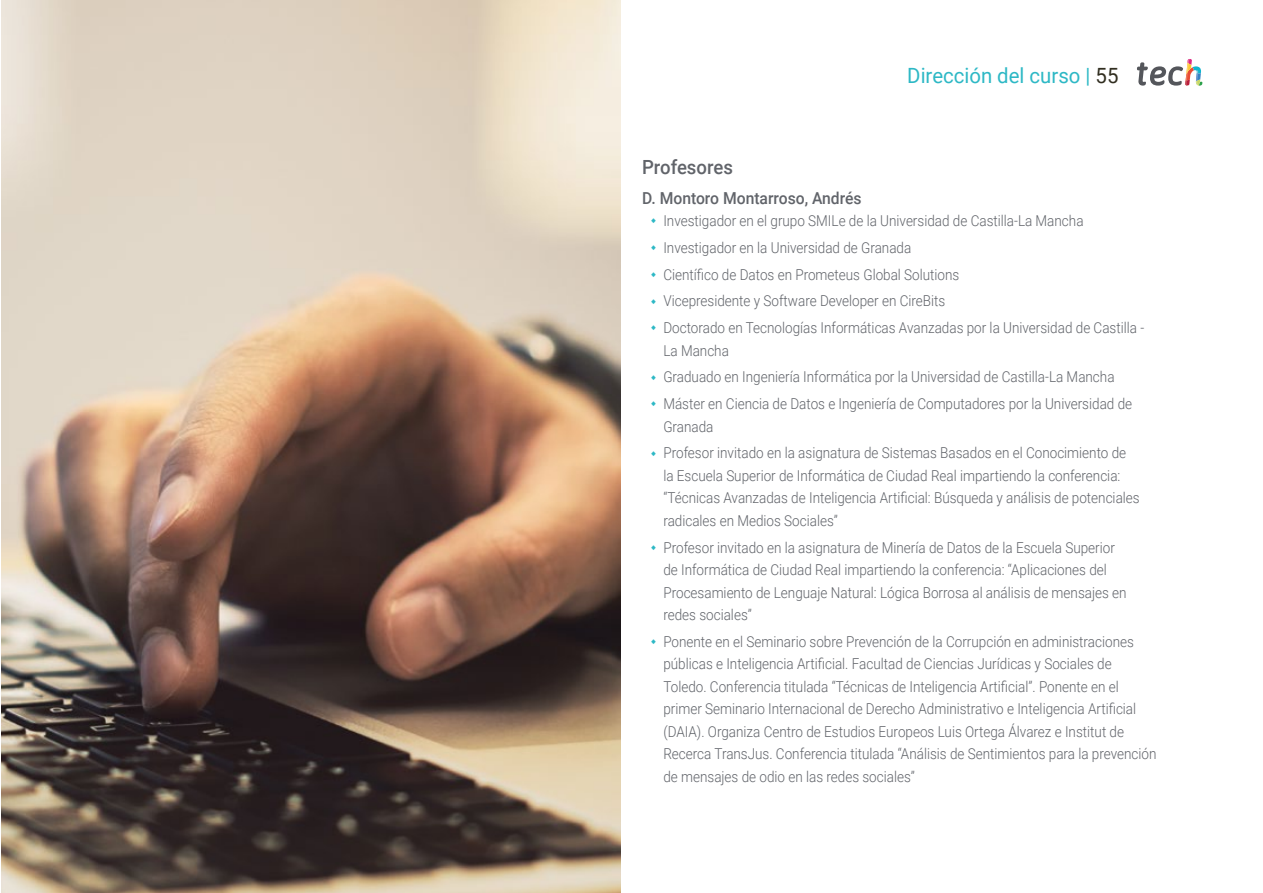
<style>
.page{position:relative;width:1263px;height:893px;background:#fff}
.page>*{position:absolute;margin:0;border:0;box-sizing:border-box;transform-origin:0 0}
.t1{font:21px "Roboto";color:#2db8c5}
.t2{font:500 19.5px "Roboto";color:#61646a;scale:.95 1}
.t3{font:500 16.5px "Roboto";color:#61646a;scale:.95 1}
.t4{font:300 15px/22.5px "Roboto";color:#61646a;scale:.9 1}
.s1{color:#312e20}
</style>
<div class="page">
<img style="left:1px;top:0;width:620px;height:893px">
<svg style="left:1137px;top:59px;width:65px;height:27px"></svg>
<h1 class="t1" style="left:907px;top:61px;width:213px">Dirección del curso | <span class="s1">55</span></h1>
<h2 class="t2" style="left:642px;top:154px;width:97px">Profesores</h2>
<p class="t3" style="left:642px;top:186px;width:233px">D. Montoro Montarroso, Andrés</p>
<p class="t4" style="left:663px;top:207px;width:536px;line-height:26.7px">Investigador en el grupo SMILe de la Universidad de Castilla-La Mancha Investigador en la Universidad de Granada<br>Científico de Datos en Prometeus Global Solutions<br>Vicepresidente y Software Developer en CireBits<br>Doctorado en Tecnologías Informáticas Avanzadas por la Universidad de Castilla -</p>
<p class="t4" style="left:663px;top:336px;width:522px;line-height:26.7px">La Mancha<br>Graduado en Ingeniería Informática por la Universidad de Castilla-La Mancha<br>Máster en Ciencia de Datos e Ingeniería de Computadores por la Universidad de</p>
<p class="t4" style="left:663px;top:412px;width:516px;line-height:26.7px">Granada<br>Profesor invitado en la asignatura de Sistemas Basados en el Conocimiento de</p>
<p class="t4" style="left:663px;top:464px;width:531px">la Escuela Superior de Informática de Ciudad Real impartiendo la conferencia: “Técnicas Avanzadas de Inteligencia Artificial: Búsqueda y análisis de potenciales radicales en Medios Sociales”</p>
<p class="t4" style="left:663px;top:535px;width:516px">Profesor invitado en la asignatura de Minería de Datos de la Escuela Superior de Informática de Ciudad Real impartiendo la conferencia: “Aplicaciones del Procesamiento de Lenguaje Natural: Lógica Borrosa al análisis de mensajes en redes sociales”</p>
<p class="t4" style="left:663px;top:630px;width:549px">Ponente en el Seminario sobre Prevención de la Corrupción en administraciones públicas e Inteligencia Artificial. Facultad de Ciencias Jurídicas y Sociales de Toledo. Conferencia titulada “Técnicas de Inteligencia Artificial”. Ponente en el primer Seminario Internacional de Derecho Administrativo e Inteligencia Artificial (DAIA). Organiza Centro de Estudios Europeos Luis Ortega Álvarez e Institut de Recerca TransJus. Conferencia titulada “Análisis de Sentimientos para la prevención de mensajes de odio en las redes sociales”</p>
</div>
